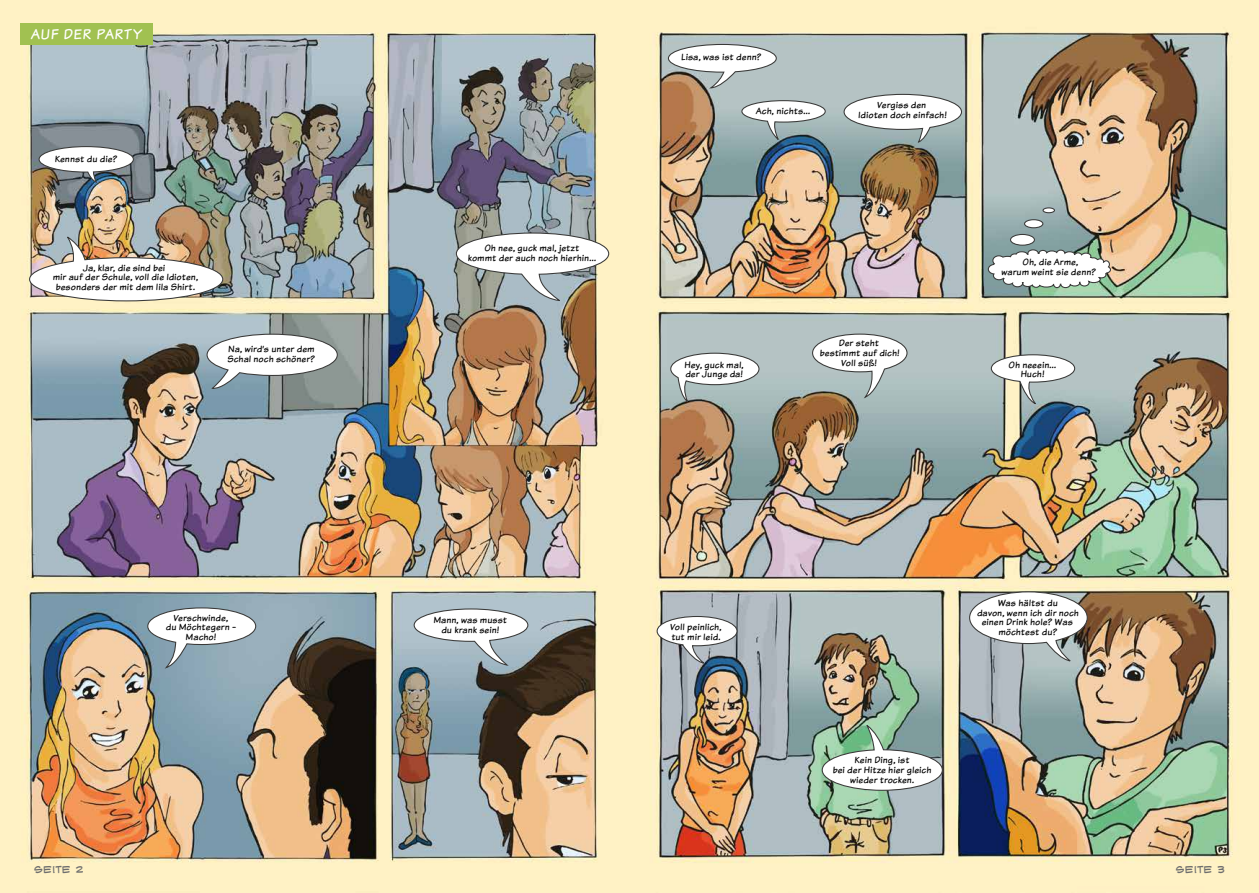
<style>
.page{position:relative;width:1259px;height:893px;background:#fff}
.page>*{position:absolute;margin:0;border:0;box-sizing:border-box;transform-origin:0 0}
.t1{font:15px "Komika Text";letter-spacing:.06em;color:#fff}
.t2{font:9.6px/9.6px "Komika Text";letter-spacing:.025em;color:#000;text-align:center}
.t3{font:9.6px "Web Letterer BB";letter-spacing:.04em;color:#6e6e6e}
</style>
<div class="page">
<img style="left:0;top:0;width:1259px;height:893px">
<img style="left:38px;top:146px;width:96px;height:38px">
<img style="left:29px;top:234px;width:195px;height:68px">
<svg style="left:455px;top:232px;width:155px;height:70px"></svg>
<svg style="left:206px;top:333px;width:132px;height:56px"></svg>
<svg style="left:147px;top:607px;width:110px;height:63px"></svg>
<svg style="left:413px;top:608px;width:116px;height:59px"></svg>
<div style="left:20px;top:23px;width:132px;height:22px;background:#a1c151"></div>
<img style="left:667px;top:35px;width:323px;height:249px">
<img style="left:667px;top:591px;width:294px;height:263px">
<img style="left:667px;top:304px;width:556px;height:267px">
<img style="left:1010px;top:35px;width:213px;height:249px">
<img style="left:981px;top:591px;width:242px;height:263px">
<svg style="left:843px;top:93px;width:119px;height:51px"></svg>
<svg style="left:667px;top:43px;width:110px;height:46px"></svg>
<svg style="left:741px;top:100px;width:85px;height:44px"></svg>
<div style="left:1010px;top:234px;width:24px;height:11px;background:#fff;border-radius:50%"></div>
<div style="left:1010px;top:234px;width:25px;height:12px;border:1px solid #3a3a39;border-radius:50%"></div>
<div style="left:1024px;top:220px;width:19px;height:8px;background:#fff;border-radius:50%"></div>
<div style="left:1024px;top:219px;width:19px;height:9px;border:1px solid #3a3a39;border-radius:50%"></div>
<div style="left:1043px;top:208px;width:11px;height:5px;background:#fff;border-radius:50%"></div>
<div style="left:1042px;top:207px;width:13px;height:6px;border:1px solid #3a3a39;border-radius:50%"></div>
<svg style="left:669px;top:352px;width:91px;height:53px"></svg>
<svg style="left:811px;top:333px;width:97px;height:67px"></svg>
<svg style="left:990px;top:354px;width:85px;height:52px"></svg>
<svg style="left:656px;top:615px;width:82px;height:50px"></svg>
<svg style="left:821px;top:722px;width:122px;height:69px"></svg>
<svg style="left:968px;top:591px;width:120px;height:72px"></svg>
<svg style="left:987px;top:249px;width:124px;height:40px"></svg>
<h1 class="t1" style="left:31px;top:24px;width:112px">AUF DER PARTY</h1>
<p class="t2" style="left:55px;top:154px;width:64px">Kennst du die?</p>
<p class="t2" style="left:53px;top:263px;width:147px">Ja, klar, die sind bei<br>mir auf der Schule, voll die Idioten, besonders der mit dem lila Shirt.</p>
<p class="t2" style="left:227px;top:344px;width:89px;text-align:left">Na, wird’s unter dem<br>Schal noch schöner?</p>
<p class="t2" style="left:468px;top:243px;width:130px">Oh nee, guck mal, jetzt<br>kommt der auch noch hierhin...</p>
<p class="t2" style="left:681px;top:52px;width:82px">Lisa, was ist denn?</p>
<p class="t2" style="left:756px;top:106px;width:55px">Ach, nichts...</p>
<p class="t2" style="left:858px;top:100px;width:90px">Vergiss den<br>Idioten doch einfach!</p>
<p class="t2" style="left:684px;top:360px;width:60px;text-align:left">Hey, guck mal, der Junge da!</p>
<p class="t2" style="left:820px;top:338px;width:81px">Der steht bestimmt auf dich!<br>Voll süß!</p>
<p class="t2" style="left:1001px;top:257px;width:96px">Oh, die Arme,<br>warum weint sie denn?</p>
<p class="t2" style="left:1008px;top:360px;width:49px">Oh neeein...<br>Huch!</p>
<p class="t2" style="left:166px;top:613px;width:71px">Verschwinde,<br>du Möchtegern -<br>Macho!</p>
<p class="t2" style="left:433px;top:615px;width:75px">Mann, was musst du krank sein!</p>
<p class="t3" style="left:34px;top:865px;width:51px">SEITE 2</p>
<p class="t2" style="left:670px;top:622px;width:53px;text-align:left">Voll peinlich, tut mir leid.</p>
<p class="t2" style="left:977px;top:598px;width:103px">Was hältst du<br>davon, wenn ich dir noch einen Drink hole? Was möchtest du?</p>
<p class="t2" style="left:833px;top:755px;width:100px">Kein Ding, ist<br>bei der Hitze hier gleich wieder trocken.</p>
<p class="t3" style="left:1175px;top:865px;width:51px">SEITE 3</p>
</div>
